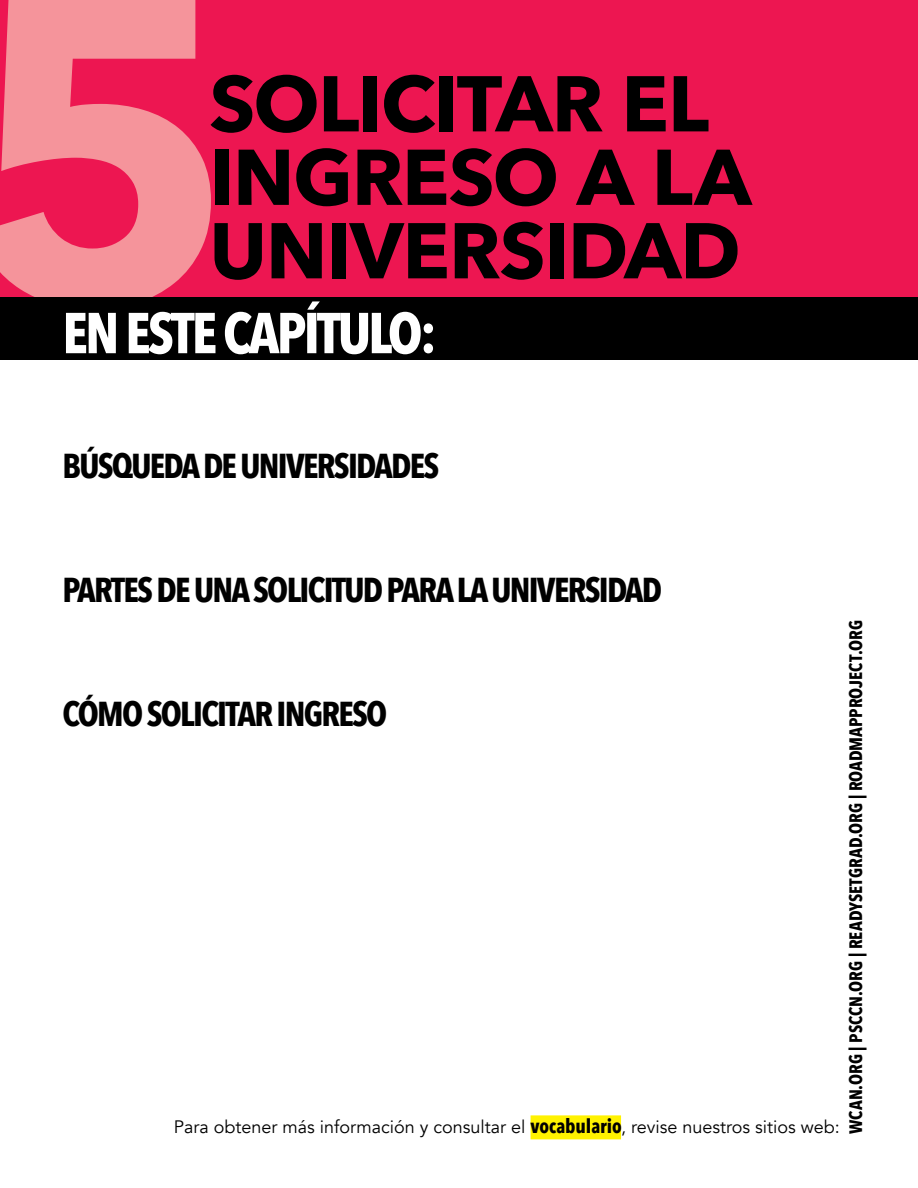
<style>
.page{position:relative;width:918px;height:1188px;background:#fff}
.page>*{position:absolute;margin:0;border:0;box-sizing:border-box;transform-origin:0 0}
.t1{font:700 430.5px "Avenir Next";color:#f5949b}
.t2{font:700 78px/73.5px "Avenir Next";letter-spacing:-.015em;color:#000}
.t3{font:700 57px "Avenir Next Condensed";letter-spacing:-.05em;color:#fff}
.t4{font:700 34.5px "Avenir Next Condensed";letter-spacing:-.05em;color:#000}
.t5{font:18px "Avenir";color:#000}
.t6{font:700 18px "Avenir Next Condensed";color:#000}
.s1{font-family:"Avenir Next Condensed";font-weight:700;font-size:19.5px}
</style>
<div class="page">
<div style="left:0;top:0;width:918px;height:302px;background:#ed1651"></div>
<div style="left:0;top:297px;width:918px;height:63px;background:#000"></div>
<div style="left:531px;top:1115px;width:90px;height:24px;background:#fff200"></div>
<h1 class="t1" style="left:-40px;top:-222px;width:280px">5</h1>
<h2 class="t2" style="left:209px;top:66px;width:544px">SOLICITAR EL<br>INGRESO A LA<br>UNIVERSIDAD</h2>
<h3 class="t3" style="left:62px;top:298px;width:376px">EN ESTE CAPÍTULO:</h3>
<p class="t4" style="left:62px;top:445px;width:378px">BÚSQUEDA DE UNIVERSIDADES</p>
<p class="t4" style="left:62px;top:569px;width:601px">PARTES DE UNA SOLICITUD PARA LA UNIVERSIDAD</p>
<p class="t4" style="left:62px;top:693px;width:326px">CÓMO SOLICITAR INGRESO</p>
<p class="t5" style="left:174px;top:1116px;width:667px">Para obtener más información y consultar el <span class="s1">vocabulario</span>, revise nuestros sitios web:</p>
<p class="t6" style="left:845px;top:1134px;width:516px;rotate:-90deg">WCAN.ORG | PSCCN.ORG | READYSETGRAD.ORG | ROADMAPPROJECT.ORG</p>
</div>
